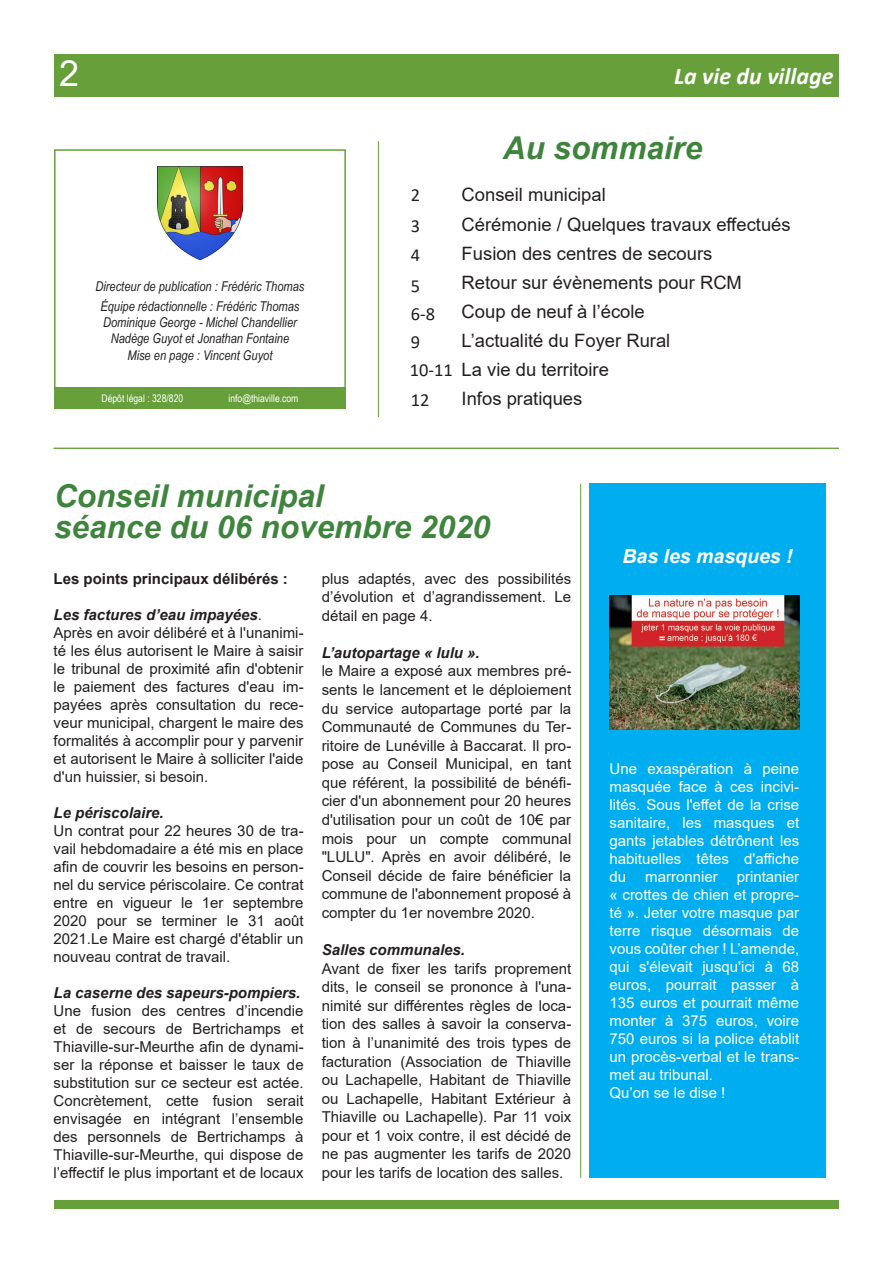
<style>
.page{position:relative;width:893px;height:1263px;background:#fff}
.page>*{position:absolute;margin:0;border:0;box-sizing:border-box;transform-origin:0 0}
.t1{font:36px "Arial";color:#fff}
.Titre{font:italic 700 31.5px/31.5px "Arial";color:#3f843d}
.t2{font:italic 700 24px "Calibri";color:#fff}
.Intertitre{font:italic 700 19.5px "Arial";color:#fff}
.t3{font:18.45px "Arial";color:#231f20}
.t4{font:18.45px "Calibri";color:#231f20}
.t5{font:15px/18.6px "Arial";color:#231f20;text-align:justify}
.t6{font:15px/18px "Arial";color:#fff;text-align:justify}
.t7{font:italic 700 15px "Arial";color:#231f20}
.t8{font:700 15px "Arial";color:#231f20}
.t9{font:italic 13.5px/16.2px "Arial Narrow";color:#231f20;text-align:center}
.t10{font:10.5px "Arial Narrow";color:#fff}
.s1{font-weight:400;font-style:normal}
</style>
<div class="page">
<div style="left:54px;top:54px;width:785px;height:43px;background:#679f3b"></div>
<div style="left:54px;top:1200px;width:785px;height:9px;background:#679f3b"></div>
<div style="left:589px;top:484px;width:237px;height:694px;background:#00aeef"></div>
<hr style="left:378px;top:141px;width:1px;height:276px;background:#679f3b">
<div style="left:54px;top:149px;width:292px;height:260px;border:2px solid #679f3b"></div>
<img style="left:158px;top:167px;width:84px;height:93px">
<div style="left:54px;top:388px;width:292px;height:21px;background:#679f3b"></div>
<hr style="left:54px;top:448px;width:785px;height:1px;background:#679f3b">
<hr style="left:580px;top:484px;width:1px;height:694px;background:#679f3b">
<img style="left:610px;top:596px;width:189px;height:134px">
<h1 class="t1" style="left:59px;top:48px;width:22px">2</h1>
<p class="t2" style="left:674px;top:59px;width:161px">La vie du village</p>
<p class="t9" style="left:95px;top:277px;width:210px">Directeur de publication : Frédéric Thomas</p>
<p class="t9" style="left:100px;top:298px;width:201px">Équipe rédactionnelle : Frédéric Thomas Dominique George - Michel Chandellier Nadège Guyot et Jonathan Fontaine Mise en page : Vincent Guyot</p>
<p class="t10" style="left:101px;top:391px;width:83px">Dépôt légal : 328/820</p>
<p class="t10" style="left:228px;top:391px;width:71px">info@thiaville.com</p>
<p class="Titre" style="left:503px;top:133px;width:201px">Au sommaire</p>
<p class="t4" style="left:411px;top:182px;width:11px">2</p>
<p class="t4" style="left:411px;top:213px;width:11px">3</p>
<p class="t4" style="left:411px;top:242px;width:11px">4</p>
<p class="t4" style="left:411px;top:273px;width:11px">5</p>
<p class="t4" style="left:411px;top:301px;width:26px">6-8</p>
<p class="t4" style="left:411px;top:329px;width:11px">9</p>
<p class="t4" style="left:410px;top:357px;width:44px">10-11</p>
<p class="t4" style="left:411px;top:388px;width:20px">12</p>
<p class="t3" style="left:462px;top:182px;width:146px">Conseil municipal</p>
<p class="t3" style="left:462px;top:212px;width:331px">Cérémonie / Quelques travaux effectués</p>
<p class="t3" style="left:462px;top:241px;width:252px">Fusion des centres de secours</p>
<p class="t3" style="left:462px;top:270px;width:282px">Retour sur évènements pour RCM</p>
<p class="t3" style="left:462px;top:299px;width:185px">Coup de neuf à l’école</p>
<p class="t3" style="left:462px;top:328px;width:210px">L’actualité du Foyer Rural</p>
<p class="t3" style="left:462px;top:357px;width:149px">La vie du territoire</p>
<p class="t3" style="left:462px;top:386px;width:122px">Infos pratiques</p>
<p class="Titre" style="left:54px;top:481px;width:437px">Conseil municipal<br>séance du 06 novembre 2020</p>
<p class="t8" style="left:54px;top:568px;width:236px">Les points principaux délibérés :</p>
<p class="t7" style="left:54px;top:604px;width:210px">Les factures d’eau impayées<span class="s1">.</span></p>
<p class="t5" style="left:54px;top:623px;width:252px;line-height:18px">Après en avoir délibéré et à l'unanimi&shy;té les élus autorisent le Maire à saisir le tribunal de proximité afin d'obtenir le paiement des factures d'eau im&shy;payées après consultation du rece&shy;veur municipal, chargent le maire des formalités à accomplir pour y parvenir et autorisent le Maire à solliciter l'aide d'un huissier, si besoin.</p>
<p class="t7" style="left:54px;top:802px;width:112px">Le périscolaire.</p>
<p class="t5" style="left:54px;top:821px;width:252px;line-height:18px">Un contrat pour 22 heures 30 de tra&shy;vail hebdomadaire a été mis en place afin de couvrir les besoins en person&shy;nel du service périscolaire. Ce contrat entre en vigueur le 1er septembre 2020 pour se terminer le 31 août 2021.Le Maire est chargé d'établir un nouveau contrat de travail.</p>
<p class="t7" style="left:54px;top:982px;width:248px">La caserne des sapeurs-pompiers.</p>
<p class="t5" style="left:54px;top:1001px;width:252px;line-height:18px">Une fusion des centres d’incendie et de secours de Bertrichamps et Thiaville-sur-Meurthe afin de dynami&shy;ser la réponse et baisser le taux de substitution sur ce secteur est actée.<br>Concrètement, cette fusion serait envisagée en intégrant l’ensemble des personnels de Bertrichamps à Thiaville-sur-Meurthe, qui dispose de l’effectif le plus important et de locaux</p>
<p class="t5" style="left:322px;top:569px;width:251px">plus adaptés, avec des possibilités d’évolution et d’agrandissement. Le détail en page 4.</p>
<p class="t7" style="left:322px;top:643px;width:160px">L’autopartage « lulu ».</p>
<p class="t5" style="left:322px;top:662px;width:251px">le Maire a exposé aux membres pré&shy;sents le lancement et le déploiement du service autopartage porté par la Communauté de Communes du Ter&shy;ritoire de Lunéville à Baccarat. Il pro&shy;pose au Conseil Municipal, en tant que référent, la possibilité de bénéfi&shy;cier d'un abonnement pour 20 heures d'utilisation pour un coût de 10€ par mois pour un compte communal "LULU". Après en avoir délibéré, le Conseil décide de faire bénéficier la commune de l'abonnement proposé à compter du 1er novembre 2020.</p>
<p class="t7" style="left:322px;top:940px;width:145px">Salles communales.</p>
<p class="t5" style="left:322px;top:959px;width:251px">Avant de fixer les tarifs proprement dits, le conseil se prononce à l'una&shy;nimité sur différentes règles de loca&shy;tion des salles à savoir la conserva&shy;tion à l’unanimité des trois types de facturation (Association de Thiaville ou Lachapelle, Habitant de Thiaville ou Lachapelle, Habitant Extérieur à Thiaville ou Lachapelle). Par 11 voix pour et 1 voix contre, il est décidé de ne pas augmenter les tarifs de 2020 pour les tarifs de location des salles.</p>
<p class="Intertitre" style="left:622px;top:543px;width:172px">Bas les masques !</p>
<p class="t6" style="left:610px;top:760px;width:191px">Une exaspération à peine masquée face à ces incivi&shy;lités. Sous l'effet de la crise sanitaire, les masques et gants jetables détrônent les habituelles têtes d'affiche du</p>
<p class="t6" style="left:610px;top:868px;width:191px;text-indent:127px">printanier « crottes de chien et propre&shy;té ». Jeter votre masque par terre risque désormais de vous coûter cher ! L’amende, qui s'élevait jusqu'ici à 68 euros, pourrait passer à 135 euros et pourrait même monter à 375 euros, voire 750 euros si la police établit un procès-verbal et le trans&shy;met au tribunal.</p>
<p class="t6" style="left:610px;top:1084px;width:117px">Qu’on se le dise !</p>
<p class="t6" style="left:645px;top:868px;width:74px">marronnier</p>
</div>
